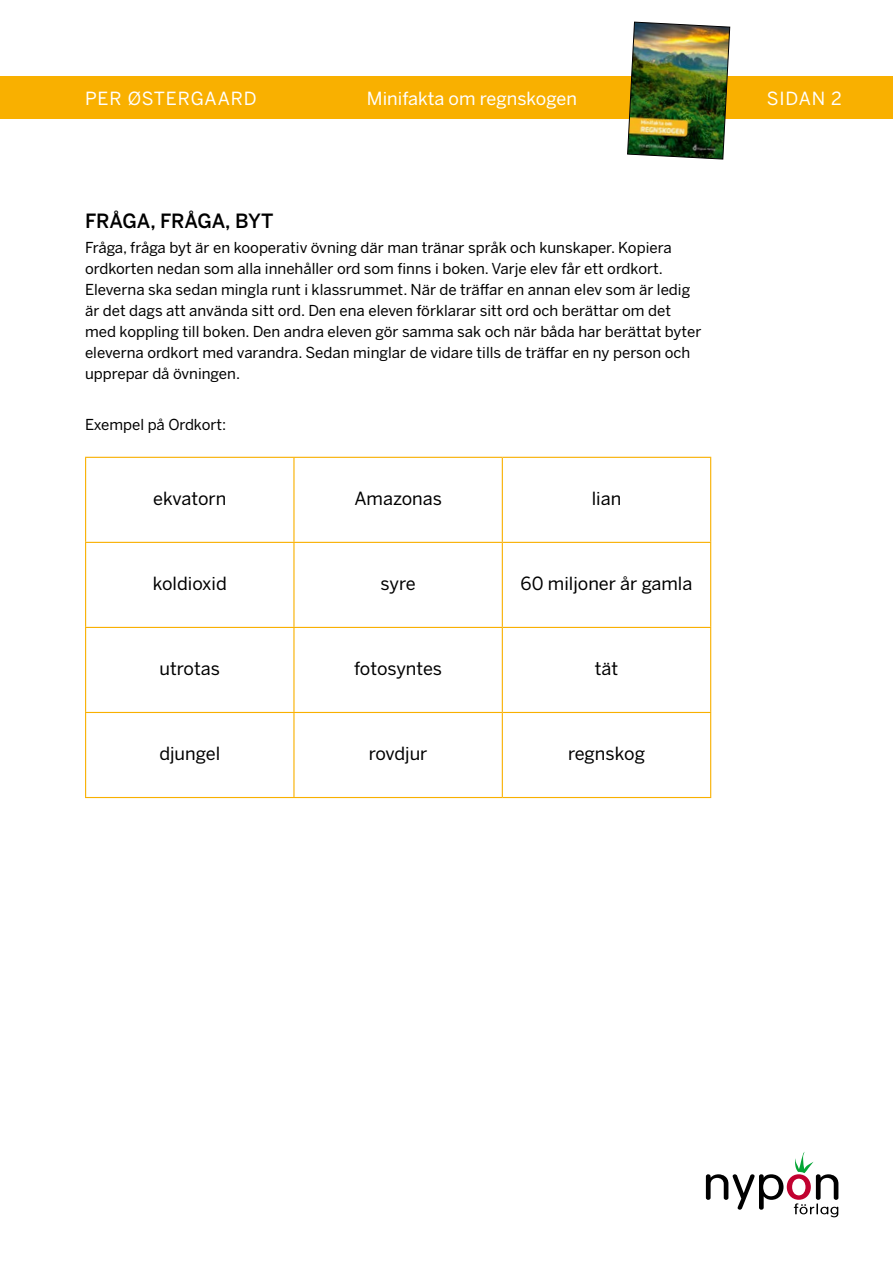
<style>
.page{position:relative;width:893px;height:1263px;background:#fff}
.page>*{position:absolute;margin:0;border:0;box-sizing:border-box;transform-origin:0 0}
.t1{font:500 19.5px "Benton Sans";letter-spacing:-.01em;color:#000}
.t2{font:18px "Benton Sans";color:#000}
.t3{font:18px "Benton Sans";color:#fff}
.t4{font:18px "Benton Sans";letter-spacing:.05em;color:#fff}
.t5{font:15px/21px "Benton Sans";color:#000}
</style>
<div class="page">
<svg style="left:706px;top:1152px;width:132px;height:65px"></svg>
<div style="left:0;top:77px;width:893px;height:42px;background:#f9b000"></div>
<img style="left:627px;top:21px;width:103px;height:139px">
<hr style="left:85px;top:457px;width:209px;height:1px;background:#f9b000">
<hr style="left:85px;top:458px;width:1px;height:84px;background:#f9b000">
<hr style="left:294px;top:457px;width:208px;height:1px;background:#f9b000">
<hr style="left:293px;top:458px;width:2px;height:84px;background:#f9b000">
<hr style="left:502px;top:457px;width:209px;height:1px;background:#f9b000">
<hr style="left:502px;top:458px;width:1px;height:84px;background:#f9b000">
<hr style="left:710px;top:458px;width:1px;height:84px;background:#f9b000">
<hr style="left:85px;top:542px;width:209px;height:1px;background:#f9b000">
<hr style="left:85px;top:543px;width:1px;height:84px;background:#f9b000">
<hr style="left:294px;top:542px;width:208px;height:1px;background:#f9b000">
<hr style="left:293px;top:543px;width:2px;height:84px;background:#f9b000">
<hr style="left:502px;top:542px;width:209px;height:1px;background:#f9b000">
<hr style="left:502px;top:543px;width:1px;height:84px;background:#f9b000">
<hr style="left:710px;top:543px;width:1px;height:84px;background:#f9b000">
<hr style="left:85px;top:627px;width:209px;height:1px;background:#f9b000">
<hr style="left:85px;top:628px;width:1px;height:84px;background:#f9b000">
<hr style="left:294px;top:627px;width:208px;height:1px;background:#f9b000">
<hr style="left:293px;top:628px;width:2px;height:84px;background:#f9b000">
<hr style="left:502px;top:627px;width:209px;height:1px;background:#f9b000">
<hr style="left:502px;top:628px;width:1px;height:84px;background:#f9b000">
<hr style="left:710px;top:628px;width:1px;height:84px;background:#f9b000">
<hr style="left:85px;top:712px;width:209px;height:1px;background:#f9b000">
<hr style="left:85px;top:713px;width:1px;height:84px;background:#f9b000">
<hr style="left:294px;top:712px;width:208px;height:1px;background:#f9b000">
<hr style="left:293px;top:713px;width:2px;height:84px;background:#f9b000">
<hr style="left:502px;top:712px;width:209px;height:1px;background:#f9b000">
<hr style="left:502px;top:713px;width:1px;height:84px;background:#f9b000">
<hr style="left:710px;top:713px;width:1px;height:84px;background:#f9b000">
<hr style="left:85px;top:797px;width:209px;height:1px;background:#f9b000">
<hr style="left:294px;top:797px;width:208px;height:1px;background:#f9b000">
<hr style="left:502px;top:797px;width:209px;height:1px;background:#f9b000">
<p class="t4" style="left:85px;top:87px;width:173px">PER ØSTERGAARD</p>
<p class="t3" style="left:367px;top:87px;width:211px">Minifakta om regnskogen</p>
<p class="t3" style="left:767px;top:87px;width:77px">SIDAN 2</p>
<h1 class="t1" style="left:85px;top:209px;width:190px">FRÅGA, FRÅGA, BYT</h1>
<p class="t5" style="left:85px;top:237px;width:618px">Fråga, fråga byt är en kooperativ övning där man tränar språk och kunskaper. Kopiera ordkorten nedan som alla innehåller ord som finns i boken. Varje elev får ett ordkort.<br>Eleverna ska sedan mingla runt i klassrummet. När de träffar en annan elev som är ledig är det dags att använda sitt ord. Den ena eleven förklarar sitt ord och berättar om det med koppling till boken. Den andra eleven gör samma sak och när båda har berättat byter eleverna ordkort med varandra. Sedan minglar de vidare tills de träffar en ny person och upprepar då övningen.</p>
<p class="t5" style="left:85px;top:414px;width:143px">Exempel på Ordkort:</p>
<p class="t2" style="left:153px;top:488px;width:75px">ekvatorn</p>
<p class="t2" style="left:354px;top:488px;width:89px">Amazonas</p>
<p class="t2" style="left:592px;top:488px;width:31px">lian</p>
<p class="t2" style="left:153px;top:573px;width:76px">koldioxid</p>
<p class="t2" style="left:381px;top:573px;width:37px">syre</p>
<p class="t2" style="left:521px;top:573px;width:173px">60 miljoner år gamla</p>
<p class="t2" style="left:160px;top:658px;width:62px">utrotas</p>
<p class="t2" style="left:354px;top:658px;width:90px">fotosyntes</p>
<p class="t2" style="left:595px;top:658px;width:25px">tät</p>
<p class="t2" style="left:159px;top:743px;width:62px">djungel</p>
<p class="t2" style="left:369px;top:743px;width:60px">rovdjur</p>
<p class="t2" style="left:568px;top:743px;width:79px">regnskog</p>
</div>
